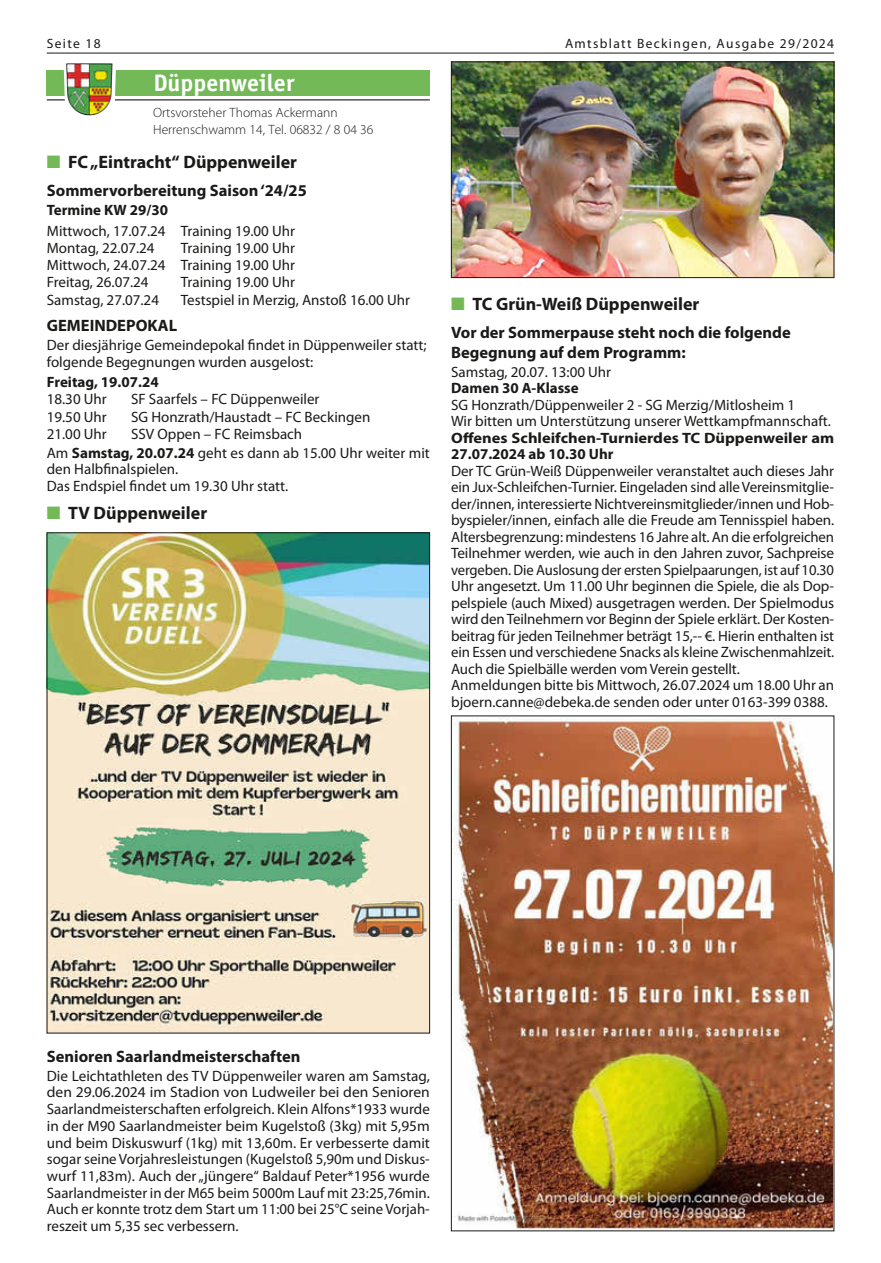
<style>
.page{position:relative;width:881px;height:1263px;background:#fff}
.page>*{position:absolute;margin:0;border:0;box-sizing:border-box;transform-origin:0 0}
.t1{font:700 24px "Officina Sans LT";color:#fff}
.t2{font:700 18px "Myriad Pro";color:#1a1a18}
.t3{font:700 16.5px/19.8px "Myriad Pro";color:#1a1a18}
.t4{font:15px/16.5px "Myriad Pro";letter-spacing:-.01em;color:#1a1a18}
.t5{font:700 15px/16.5px "Myriad Pro";color:#1a1a18;scale:1.09 1}
.t6{font:700 15px "Myriad Pro";color:#1a1a18}
.t7{font:300 13.5px/16.2px "Myriad Pro";color:#1a1a18}
.t8{font:13.5px "Myriad Pro";letter-spacing:.1em;color:#1a1a18}
.s1{color:#73b958}
.s2{font-weight:700}
</style>
<div class="page">
<hr style="left:47px;top:53px;width:786px;height:1px;background:#1a1a18">
<img style="left:453px;top:64px;width:378px;height:212px">
<div style="left:451px;top:62px;width:382px;height:216px;border:1px solid #1a1a18"></div>
<img style="left:453px;top:718px;width:378px;height:511px">
<div style="left:47px;top:70px;width:382px;height:26px;background:#73b958"></div>
<hr style="left:47px;top:99px;width:382px;height:1px;background:#1a1a18">
<svg style="left:64px;top:70px;width:52px;height:31px"></svg>
<img style="left:66px;top:63px;width:48px;height:53px">
<img style="left:49px;top:535px;width:378px;height:496px">
<p class="t8" style="left:47px;top:35px;width:55px">Seite 18</p>
<p class="t8" style="left:564px;top:35px;width:270px">Amtsblatt Beckingen, Ausgabe 29/2024</p>
<h1 class="t1" style="left:153px;top:68px;width:142px">Düppenweiler</h1>
<p class="t7" style="left:153px;top:105px;width:222px">Ortsvorsteher Thomas Ackermann<br>Herrenschwamm 14, Tel. 06832 / 8 04 36</p>
<p class="t2" style="left:47px;top:150px;width:251px"><span class="s1">■</span> FC „Eintracht“ Düppenweiler</p>
<p class="t3" style="left:47px;top:180px;width:261px">Sommervorbereitung Saison ‘24/25</p>
<p class="t6" style="left:47px;top:200px;width:123px">Termine KW 29/30</p>
<p class="t4" style="left:47px;top:222px;width:250px;line-height:17.2px">Mittwoch, 17.07.24 Training 19.00 Uhr<br>Montag, 22.07.24</p>
<p class="t4" style="left:47px;top:239px;width:250px;line-height:17.2px;text-align:justify;text-indent:134px">Training 19.00 Uhr Mittwoch, 24.07.24 Training 19.00 Uhr Freitag, 26.07.24</p>
<p class="t4" style="left:181px;top:274px;width:116px">Training 19.00 Uhr</p>
<p class="t4" style="left:47px;top:291px;width:114px">Samstag, 27.07.24</p>
<p class="t4" style="left:181px;top:291px;width:231px">Testspiel in Merzig, Anstoß 16.00 Uhr</p>
<p class="t3" style="left:47px;top:315px;width:132px">GEMEINDEPOKAL</p>
<p class="t4" style="left:47px;top:336px;width:381px">Der diesjährige Gemeindepokal findet in Düppenweiler statt; folgende Begegnungen wurden ausgelost:</p>
<p class="t6" style="left:47px;top:372px;width:113px">Freitag, 19.07.24</p>
<p class="t4" style="left:47px;top:391px;width:61px">18.30 Uhr</p>
<p class="t4" style="left:131px;top:391px;width:190px">SF Saarfels – FC Düppenweiler</p>
<p class="t4" style="left:47px;top:408px;width:61px">19.50 Uhr</p>
<p class="t4" style="left:131px;top:408px;width:241px">SG Honzrath/Haustadt – FC Beckingen</p>
<p class="t4" style="left:47px;top:425px;width:61px">21.00 Uhr</p>
<p class="t4" style="left:47px;top:424px;width:384px;line-height:18.8px;text-indent:84px">SSV Oppen – FC Reimsbach<br>Am <span class="s2">Samstag, 20.07.24</span> geht es dann ab 15.00 Uhr weiter mit</p>
<p class="t4" style="left:47px;top:461px;width:243px">den Halbfinalspielen.<br>Das Endspiel findet um 19.30 Uhr statt.</p>
<p class="t2" style="left:47px;top:501px;width:162px"><span class="s1">■</span> TV Düppenweiler</p>
<p class="t2" style="left:451px;top:292px;width:250px"><span class="s1">■</span> TC Grün-Weiß Düppenweiler</p>
<p class="t3" style="left:451px;top:322px;width:341px">Vor der Sommerpause steht noch die folgende<br>Begegnung auf dem Programm:</p>
<p class="t4" style="left:451px;top:363px;width:161px">Samstag, 20.07. 13:00 Uhr</p>
<p class="t6" style="left:451px;top:378px;width:129px">Damen 30 A-Klasse</p>
<p class="t4" style="left:451px;top:396px;width:381px">SG Honzrath/Düppenweiler 2 - SG Merzig/Mitlosheim 1<br>Wir bitten um Unterstützung unserer Wettkampfmannschaft.</p>
<p class="t5" style="left:451px;top:429px;width:353px">Offenes Schleifchen-Turnierdes TC Düppenweiler am<br>27.07.2024 ab 10.30 Uhr</p>
<p class="t4" style="left:451px;top:462px;width:384px">Der TC Grün-Weiß Düppenweiler veranstaltet auch dieses Jahr ein Jux-Schleifchen-Turnier. Eingeladen sind alle Vereinsmitglie&shy;der/innen, interessierte Nichtvereinsmitglieder/innen und Hob&shy;byspieler/innen, einfach alle die Freude am Tennisspiel haben.<br>Altersbegrenzung: mindestens 16 Jahre alt. An die erfolgreichen Teilnehmer werden, wie auch in den Jahren zuvor, Sachpreise vergeben. Die Auslosung der ersten Spielpaarungen, ist auf 10.30<br>Uhr angesetzt. Um 11.00 Uhr beginnen die Spiele, die als Dop&shy;pelspiele (auch Mixed) ausgetragen werden. Der Spielmodus wird den Teilnehmern vor Beginn der Spiele erklärt. Der Kosten&shy;beitrag für jeden Teilnehmer beträgt 15,-- €. Hierin enthalten ist ein Essen und verschiedene Snacks als kleine Zwischenmahlzeit.<br>Auch die Spielbälle werden vom Verein gestellt.<br>Anmeldungen bitte bis Mittwoch, 26.07.2024 um 18.00 Uhr an bjoern.canne@debeka.de senden oder unter 0163-399 0388.</p>
<p class="t3" style="left:47px;top:1046px;width:255px">Senioren Saarlandmeisterschaften</p>
<p class="t4" style="left:47px;top:1067px;width:384px;text-align:justify">Die Leichtathleten des TV Düppenweiler waren am Samstag, den 29.06.2024 im Stadion von Ludweiler bei den Senioren Saarlandmeisterschaften erfolgreich. Klein Alfons*1933 wurde in der M90 Saarlandmeister beim Kugelstoß (3kg) mit 5,95m und beim Diskuswurf (1kg) mit 13,60m. Er verbesserte damit sogar seine Vorjahresleistungen (Kugelstoß 5,90m und Diskus&shy;wurf 11,83m). Auch der „jüngere“ Baldauf Peter*1956 wurde Saarlandmeister in der M65 beim 5000m Lauf mit 23:25,76min.<br>Auch er konnte trotz dem Start um 11:00 bei 25°C seine Vorjah&shy;reszeit um 5,35 sec verbessern.</p>
</div>
